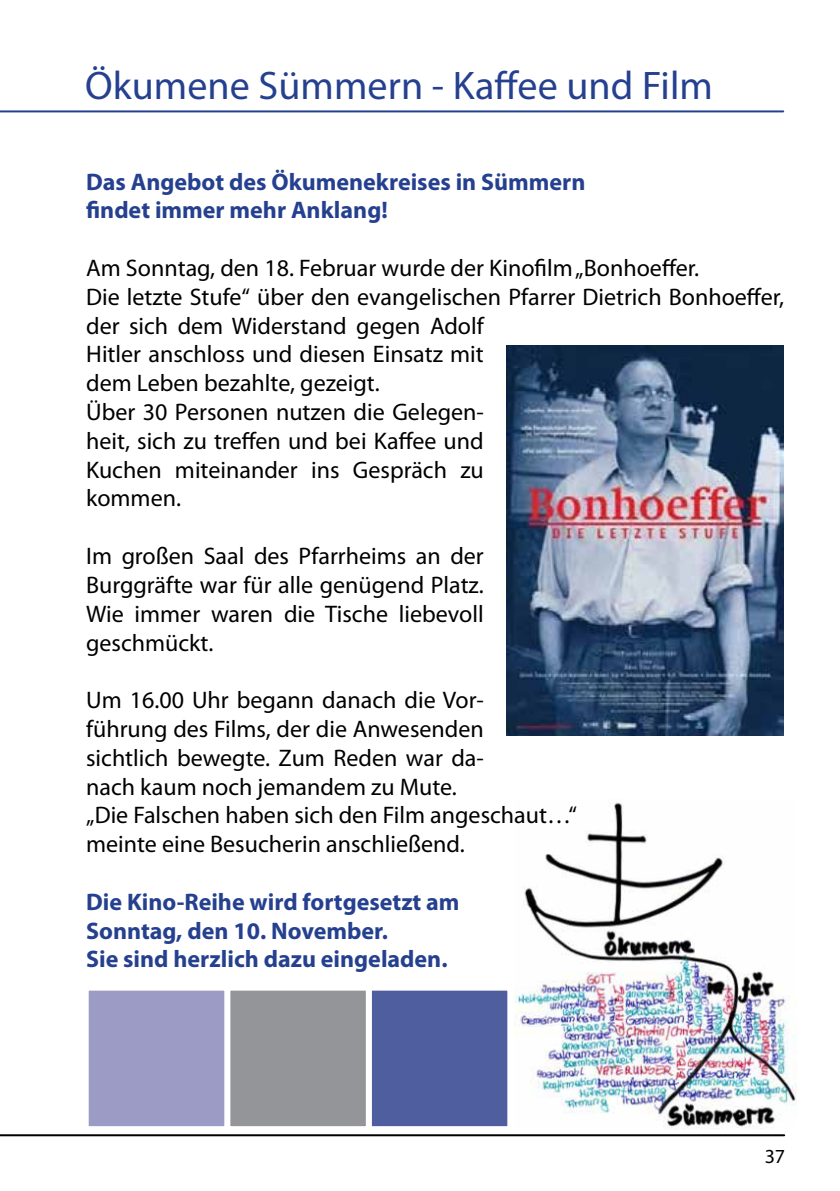
<style>
.page{position:relative;width:840px;height:1191px;background:#fff}
.page>*{position:absolute;margin:0;border:0;box-sizing:border-box;transform-origin:0 0}
.t1{font:40px "Myriad Pro";color:#25408f}
.t2{font:24px/28.8px "Myriad Pro";color:#000}
.t3{font:700 24px/28.8px "Myriad Pro";color:#25408f}
.t4{font:20px "Myriad Pro";color:#000}
</style>
<div class="page">
<hr style="left:0;top:110px;width:782px;height:2px;background:#25408f">
<hr style="left:0;top:1134px;width:783px;height:2px;background:#000">
<img style="left:514px;top:802px;width:282px;height:327px">
<div style="left:365px;top:984px;width:148px;height:148px;background:#4e5e9e;border:6px solid #fff"></div>
<div style="left:224px;top:984px;width:147px;height:148px;background:#939598;border:6px solid #fff"></div>
<div style="left:83px;top:984px;width:147px;height:148px;background:#9b9bc5;border:6px solid #fff"></div>
<img style="left:506px;top:345px;width:276px;height:390px">
<h1 class="t1" style="left:85px;top:64px;width:629px">Ökumene Sümmern - Kaffee und Film</h1>
<p class="t3" style="left:86px;top:167px;width:500px">Das Angebot des Ökumenekreises in Sümmern findet immer mehr Anklang!</p>
<p class="t2" style="left:86px;top:254px;width:699px">Am Sonntag, den 18. Februar wurde der Kinofilm „Bonhoeffer.<br>Die letzte Stufe“ über den evangelischen Pfarrer Dietrich Bonhoeffer, der sich dem Widerstand gegen Adolf<br>Hitler anschloss und diesen Einsatz mit<br>dem Leben bezahlte, gezeigt.<br>Über 30 Personen nutzen die Gelegen-<br>heit, sich zu treffen und bei Kaffee und<br>Kuchen miteinander ins Gespräch zu<br>kommen.</p>
<p class="t2" style="left:86px;top:542px;width:399px;text-align:justify">Im großen Saal des Pfarrheims an der Burggräfte war für alle genügend Platz.<br>Wie immer waren die Tische liebevoll geschmückt.</p>
<p class="t2" style="left:86px;top:686px;width:492px">Um 16.00 Uhr begann danach die Vor-<br>führung des Films, der die Anwesenden<br>sichtlich bewegte. Zum Reden war da-<br>nach kaum noch jemandem zu Mute.<br>„Die Falschen haben sich den Film angeschaut…“ meinte eine Besucherin anschließend.</p>
<p class="t3" style="left:86px;top:887px;width:375px">Die Kino-Reihe wird fortgesetzt am<br>Sonntag, den 10. November.<br>Sie sind herzlich dazu eingeladen.</p>
<p class="t4" style="left:764px;top:1145px;width:22px">37</p>
</div>
